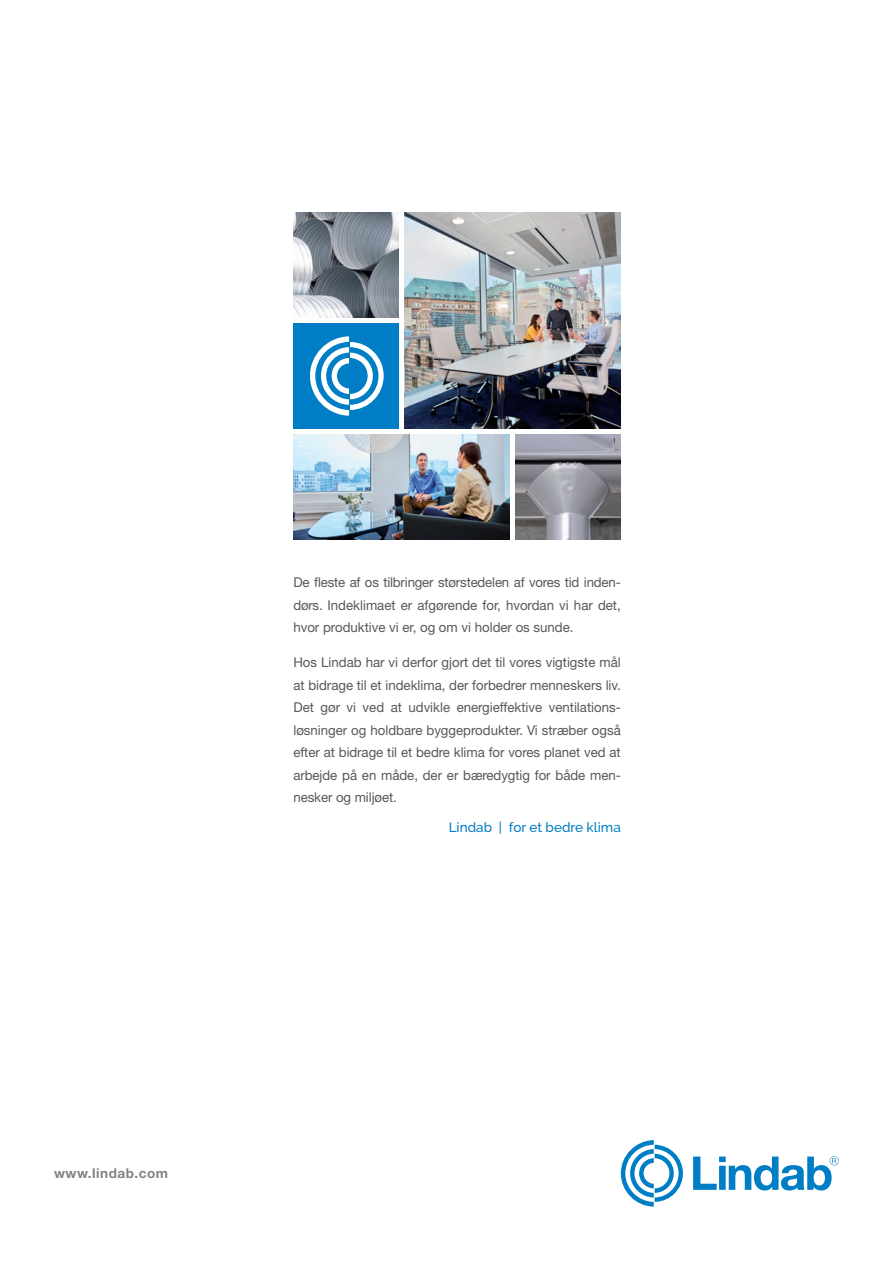
<style>
.page{position:relative;width:893px;height:1263px;background:#fff}
.page>*{position:absolute;margin:0;border:0;box-sizing:border-box;transform-origin:0 0}
.t1{font:13.5px/22.5px "Helvetica Neue LT Pro";letter-spacing:-.005em;color:#57585a;text-align:justify}
.t2{font:500 13.5px "Raleway";color:#007ec5}
.t3{font:700 13.5px "Helvetica Neue LT Pro";letter-spacing:.04em;color:#808285}
</style>
<div class="page">
<svg style="left:693px;top:1156px;width:146px;height:34px"></svg>
<svg style="left:621px;top:1140px;width:62px;height:66px"></svg>
<div style="left:293px;top:324px;width:106px;height:105px;background:#007ec5"></div>
<svg style="left:310px;top:336px;width:74px;height:80px"></svg>
<img style="left:293px;top:434px;width:217px;height:106px">
<img style="left:515px;top:434px;width:106px;height:106px">
<img style="left:404px;top:213px;width:217px;height:216px">
<img style="left:293px;top:213px;width:106px;height:105px">
<p class="t1" style="left:293px;top:571px;width:329px">De fleste af os tilbringer størstedelen af vores tid inden&shy;dørs. Indeklimaet er afgørende for, hvordan vi har det, hvor produktive vi er, og om vi holder os sunde.</p>
<p class="t1" style="left:293px;top:651px;width:329px">Hos Lindab har vi derfor gjort det til vores vigtigste mål at bidrage til et indeklima, der forbedrer menneskers liv.<br>Det gør vi ved at udvikle energieffektive ventilations&shy;løsninger og holdbare byggeprodukter. Vi stræber også efter at bidrage til et bedre klima for vores planet ved at arbejde på en måde, der er bæredygtig for både men&shy;nesker og miljøet.</p>
<p class="t2" style="left:449px;top:819px;width:174px">Lindab | for et bedre klima</p>
<p class="t3" style="left:54px;top:1165px;width:116px">www.lindab.com</p>
</div>
